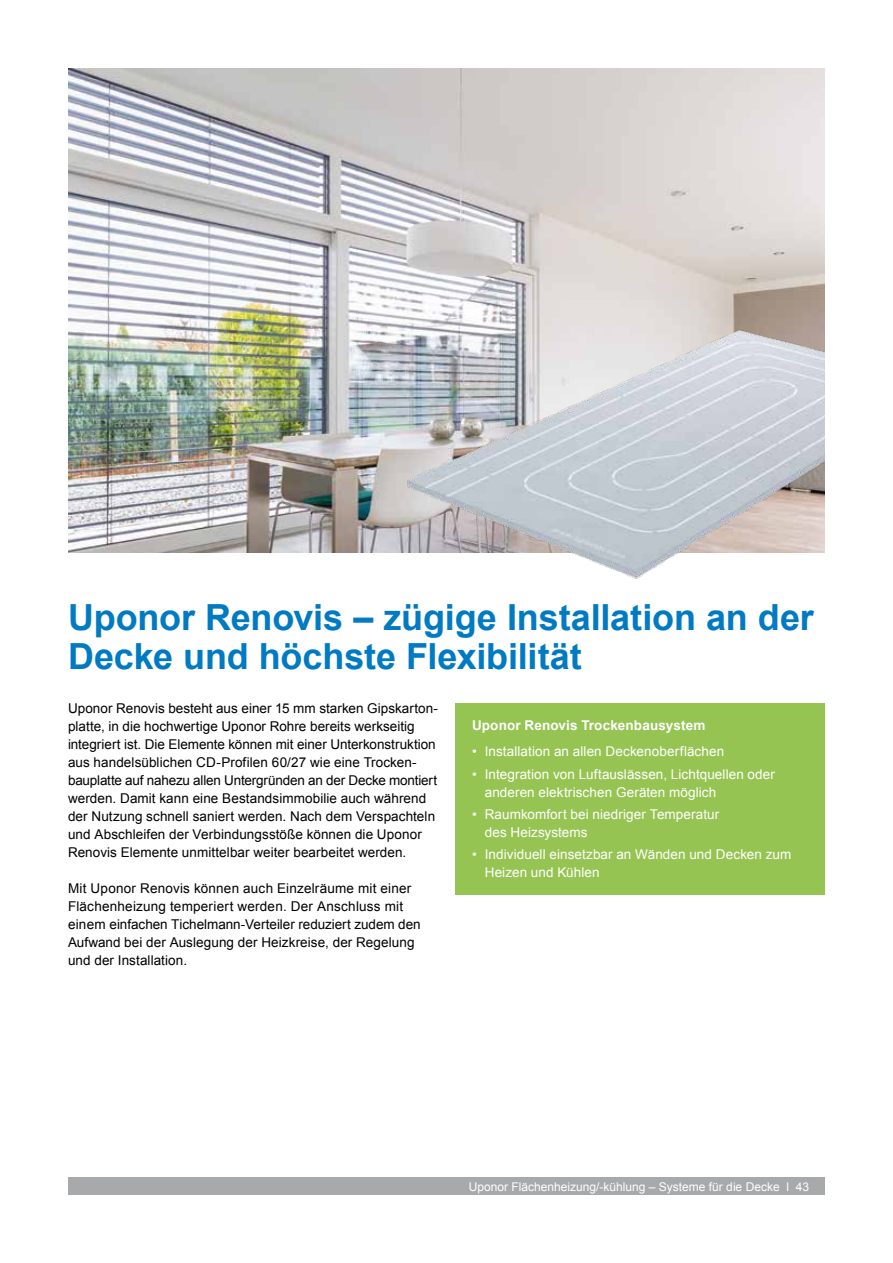
<style>
.page{position:relative;width:893px;height:1263px;background:#fff}
.page>*{position:absolute;margin:0;border:0;box-sizing:border-box;transform-origin:0 0}
.t1{font:700 36px/39px "Arial";letter-spacing:-.005em;color:#007ac2}
.t2{font:13.5px/18px "Arial";letter-spacing:.005em;color:#000}
.t3{font:13.5px/18px "Arial";letter-spacing:.005em;color:#fff}
.t4{font:700 13.5px "Arial";letter-spacing:.01em;color:#fff}
.t5{font:12px "Arial";color:#fff}
</style>
<div class="page">
<div style="left:68px;top:1178px;width:757px;height:17px;background:#a7a9ab"></div>
<img style="left:68px;top:68px;width:757px;height:485px">
<div style="left:455px;top:703px;width:370px;height:191px;background:#96c453"></div>
<img style="left:374px;top:200px;width:451px;height:379px">
<h1 class="t1" style="left:68px;top:599px;width:747px">Uponor Renovis – zügige Installation an der<br>Decke und höchste Flexibilität</h1>
<p class="t2" style="left:68px;top:699px;width:371px">Uponor Renovis besteht aus einer 15 mm starken Gipskarton&shy;platte, in die hochwertige Uponor Rohre bereits werkseitig integriert ist. Die Elemente können mit einer Unterkonstruktion aus handelsüblichen CD-Profilen 60/27 wie eine Trocken&shy;bauplatte auf nahezu allen Untergründen an der Decke montiert werden. Damit kann eine Bestandsimmobilie auch während der Nutzung schnell saniert werden. Nach dem Verspachteln und Abschleifen der Verbindungsstöße können die Uponor Renovis Elemente unmittelbar weiter bearbeitet werden.</p>
<p class="t2" style="left:68px;top:879px;width:354px">Mit Uponor Renovis können auch Einzelräume mit einer Flächenheizung temperiert werden. Der Anschluss mit einem einfachen Tichelmann-Verteiler reduziert zudem den Aufwand bei der Auslegung der Heizkreise, der Regelung und der Installation.</p>
<p class="t4" style="left:472px;top:716px;width:235px">Uponor Renovis Trockenbausystem</p>
<p class="t3" style="left:472px;top:743px;width:254px">• Installation an allen Deckenoberflächen</p>
<p class="t3" style="left:485px;top:765px;width:292px;text-indent:-13px">• Integration von Luftauslässen, Lichtquellen oder anderen elektrischen Geräten möglich</p>
<p class="t3" style="left:485px;top:805px;width:236px;text-indent:-13px">• Raumkomfort bei niedriger Temperatur des Heizsystems</p>
<p class="t3" style="left:485px;top:846px;width:308px;text-indent:-13px">• Individuell einsetzbar an Wänden und Decken zum<br>Heizen und Kühlen</p>
<p class="t5" style="left:469px;top:1179px;width:342px">Uponor Flächenheizung/-kühlung – Systeme für die Decke l 43</p>
</div>
